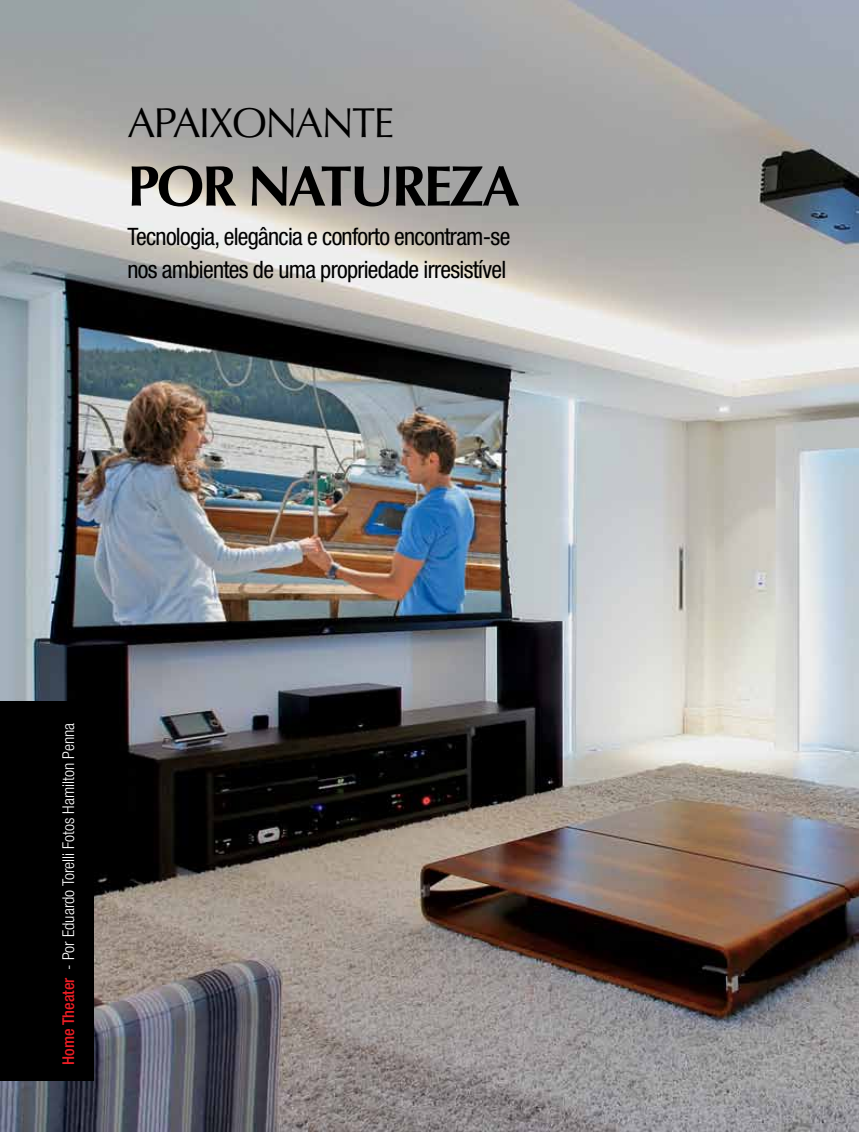
<style>
.page{position:relative;width:859px;height:1132px;background:#fff}
.page>*{position:absolute;margin:0;border:0;box-sizing:border-box;transform-origin:0 0}
.t1{font:700 57px "Optima";letter-spacing:-.045em;color:#000}
.t2{font:41.85px "Optima";letter-spacing:-.045em;color:#000}
.t3{font:condensed 24px/33px "Helvetica Neue";letter-spacing:-.03em;color:#000}
.t4{font:300 condensed 16.35px "Helvetica Neue";color:#fff}
.s1{font-weight:500;color:#ed1d24}
</style>
<div class="page">
<img style="left:0;top:0;width:859px;height:1131px">
<div style="left:0;top:700px;width:93px;height:380px;background:#000"></div>
<h2 class="t2" style="left:128px;top:98px;width:268px">APAIXONANTE</h2>
<h1 class="t1" style="left:128px;top:153px;width:394px">POR NATUREZA</h1>
<p class="t3" style="left:128px;top:220px;width:384px">Tecnologia, elegância e conforto encontram-se nos ambientes de uma propriedade irresistível</p>
<p class="t4" style="left:59px;top:1064px;width:343px;rotate:-90deg"><span class="s1">Home Theater</span> - Por Eduardo Torelli Fotos Hamilton Penna</p>
</div>
